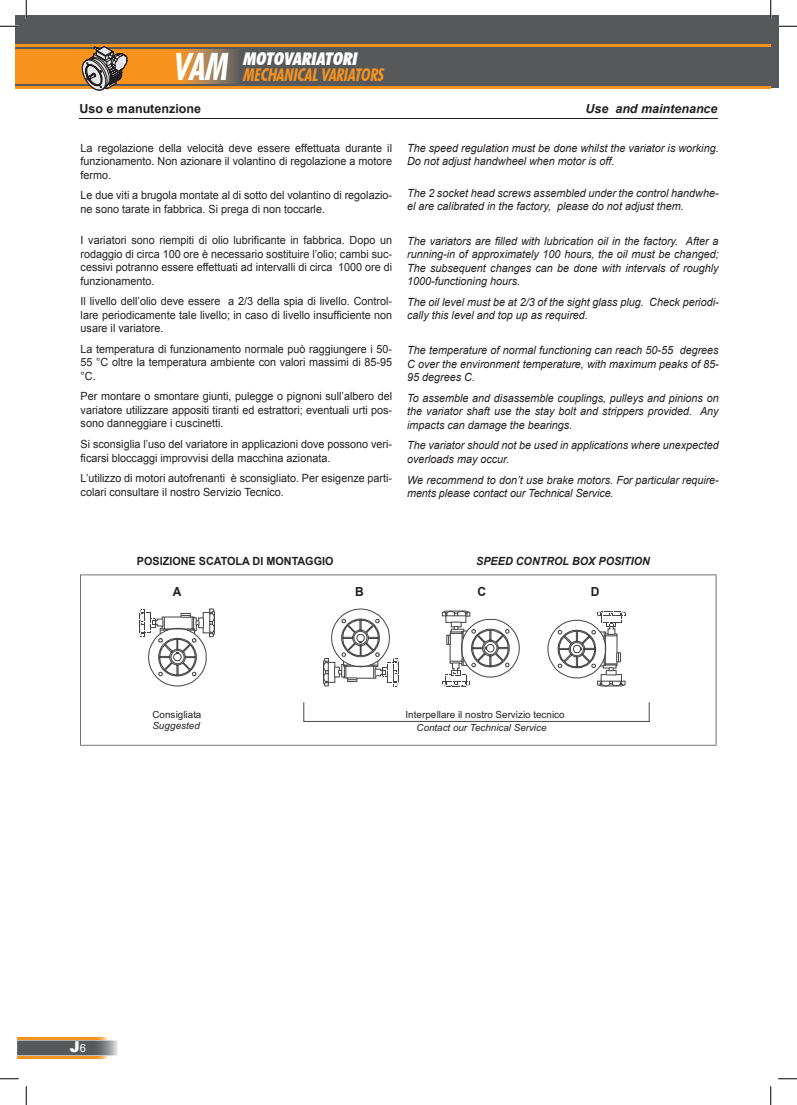
<style>
.page{position:relative;width:797px;height:1105px;background:#fff}
.page>*{position:absolute;margin:0;border:0;box-sizing:border-box;transform-origin:0 0}
.t1{font:italic 700 condensed 37.75px "Futura BT";color:#fff;scale:.9 1}
.t2{font:italic 700 condensed 17.5px/16.2px "Futura BT";color:#f7931d;scale:.95 1}
.t3{font:italic 900 condensed 17.5px "Futura BT";color:#fff}
.t4{font:900 15px "Arial";color:#fff}
.t5{font:italic 700 12.5px "Arial";color:#231f20}
.t6{font:700 12.5px "Arial";color:#231f20}
.t7{font:700 12.5px "Arial";color:#231f20;scale:.96 1}
.t8{font:11.25px/13.5px "Arial";color:#231f20;text-align:justify;scale:.96 1}
.t9{font:italic 11.25px/13.5px "Arial";color:#231f20;scale:.96 1}
.t10{font:700 11.25px "Arial";color:#231f20;scale:.96 1}
.t11{font:italic 700 11.25px "Arial";color:#231f20;scale:.96 1}
.t12{font:9.88px "Arial";color:#231f20}
.t13{font:italic 9.88px "Arial";letter-spacing:.01em;color:#231f20}
.t14{font:italic 9.75px "Arial";color:#231f20}
.s1{font-size:37.75px;color:#fff}
.s2{font-weight:900;color:#fff}
.s3{font-weight:400;font-size:11.25px}
</style>
<div class="page">
<div style="left:15px;top:16px;width:764px;height:72px;background:#57585a"></div>
<hr style="left:16px;top:86px;width:754px;height:3px;background:#f7931d">
<hr style="left:16px;top:44px;width:754px;height:3px;background:#f7931d">
<svg style="left:16px;top:50px;width:222px;height:33px;background:#dd8c2d"></svg>
<img style="left:17px;top:1057px;width:91px;height:1px">
<img style="left:17px;top:1038px;width:91px;height:1px">
<img style="left:17px;top:1040px;width:101px;height:15px">
<svg style="left:71px;top:1041px;width:14px;height:11px"></svg>
<svg style="left:82px;top:46px;width:45px;height:45px"></svg>
<hr style="left:79px;top:118px;width:638px;height:1px;background:#231f20">
<svg style="left:80px;top:575px;width:636px;height:170px"></svg>
<svg style="left:0;top:25px;width:19px;height:2px"></svg>
<svg style="left:778px;top:25px;width:19px;height:2px"></svg>
<svg style="left:0;top:1078px;width:19px;height:1px"></svg>
<svg style="left:778px;top:1078px;width:19px;height:1px"></svg>
<svg style="left:25px;top:0;width:2px;height:19px"></svg>
<svg style="left:25px;top:1086px;width:2px;height:19px"></svg>
<svg style="left:770px;top:0;width:1px;height:18px"></svg>
<svg style="left:770px;top:1086px;width:1px;height:19px"></svg>
<h2 class="t2" style="left:242px;top:50px;width:153px;text-indent:-77px"><span class="s1">CM</span> <span class="s2">MOTOVARIATORI<br></span>MECHANICALVARIATORS</h2>
<h2 class="t3" style="left:242px;top:48px;width:160px">RIDUTTO COMBINATI</h2>
<h2 class="t2" style="left:242px;top:66px;width:167px">COMBI ATION GE RBOXES</h2>
<h1 class="t1" style="left:172px;top:44px;width:71px">VAM</h1>
<p class="t6" style="left:79px;top:101px;width:123px">Uso e manutenzione</p>
<p class="t5" style="left:585px;top:101px;width:133px">Use and maintenance</p>
<p class="t8" style="left:81px;top:141px;width:326px">La regolazione della velocità deve essere effettuata durante il funzionamento. Non azionare il volantino di regolazione a motore fermo.</p>
<p class="t8" style="left:81px;top:189px;width:326px">Le due viti a brugola montate al di sotto del volantino di regolazio&shy;ne sono tarate in fabbrica. Si prega di non toccarle.</p>
<p class="t8" style="left:81px;top:234px;width:326px">I variatori sono riempiti di olio lubrificante in fabbrica. Dopo un rodaggio di circa 100 ore è necessario sostituire l’olio; cambi suc&shy;cessivi potranno essere effettuati ad intervalli di circa 1000 ore di funzionamento.</p>
<p class="t8" style="left:81px;top:295px;width:326px">Il livello dell’olio deve essere a 2/3 della spia di livello. Control&shy;lare periodicamente tale livello; in caso di livello insufficiente non usare il variatore.</p>
<p class="t8" style="left:81px;top:342px;width:326px">La temperatura di funzionamento normale può raggiungere i 50- 55 °C oltre la temperatura ambiente con valori massimi di 85-95 °C.</p>
<p class="t8" style="left:81px;top:390px;width:326px">Per montare o smontare giunti, pulegge o pignoni sull’albero del variatore utilizzare appositi tiranti ed estrattori; eventuali urti pos&shy;sono danneggiare i cuscinetti.</p>
<p class="t8" style="left:81px;top:437px;width:326px">Si sconsiglia l’uso del variatore in applicazioni dove possono veri&shy;ficarsi bloccaggi improvvisi della macchina azionata.</p>
<p class="t8" style="left:81px;top:472px;width:326px">L’utilizzo di motori autofrenanti è sconsigliato. Per esigenze parti&shy;colari consultare il nostro Servizio Tecnico.</p>
<p class="t9" style="left:407px;top:141px;width:326px">The speed regulation must be done whilst the variator is working.<br>Do not adjust handwheel when motor is off.</p>
<p class="t9" style="left:407px;top:186px;width:326px">The 2 socket head screws assembled under the control handwhe&shy;el are calibrated in the factory, please do not adjust them.</p>
<p class="t9" style="left:407px;top:234px;width:326px;text-align:justify">The variators are filled with lubrication oil in the factory. After a running-in of approximately 100 hours, the oil must be changed; The subsequent changes can be done with intervals of roughly 1000-functioning hours.</p>
<p class="t9" style="left:407px;top:295px;width:326px">The oil level must be at 2/3 of the sight glass plug. Check periodi&shy;cally this level and top up as required.</p>
<p class="t9" style="left:407px;top:344px;width:326px;text-align:justify">The temperature of normal functioning can reach 50-55 degrees C over the environment temperature, with maximum peaks of 85- 95 degrees C.</p>
<p class="t9" style="left:407px;top:391px;width:326px;text-align:justify">To assemble and disassemble couplings, pulleys and pinions on the variator shaft use the stay bolt and strippers provided. Any impacts can damage the bearings.</p>
<p class="t9" style="left:407px;top:439px;width:326px">The variator should not be used in applications where unexpected overloads may occur.</p>
<p class="t9" style="left:407px;top:473px;width:326px">We recommend to don’t use brake motors. For particular require&shy;ments please contact our Technical Service.</p>
<p class="t10" style="left:137px;top:554px;width:206px">POSIZIONE SCATOLA DI MONTAGGIO</p>
<p class="t11" style="left:476px;top:554px;width:183px">SPEED CONTROL BOX POSITION</p>
<p class="t7" style="left:173px;top:583px;width:11px">A</p>
<p class="t7" style="left:355px;top:583px;width:11px">B</p>
<p class="t7" style="left:477px;top:583px;width:11px">C</p>
<p class="t7" style="left:591px;top:583px;width:11px">D</p>
<p class="t12" style="left:152px;top:708px;width:50px">Consigliata</p>
<p class="t12" style="left:405px;top:708px;width:160px">Interpellare il nostro Servizio tecnico</p>
<p class="t13" style="left:152px;top:720px;width:49px">Suggested</p>
<p class="t14" style="left:416px;top:722px;width:131px">Contact our Technical Service</p>
<h3 class="t4" style="left:70px;top:1036px;width:12px">J</h3>
<h3 class="t4" style="left:70px;top:1036px;width:18px">F<span class="s3">6</span></h3>
</div>
